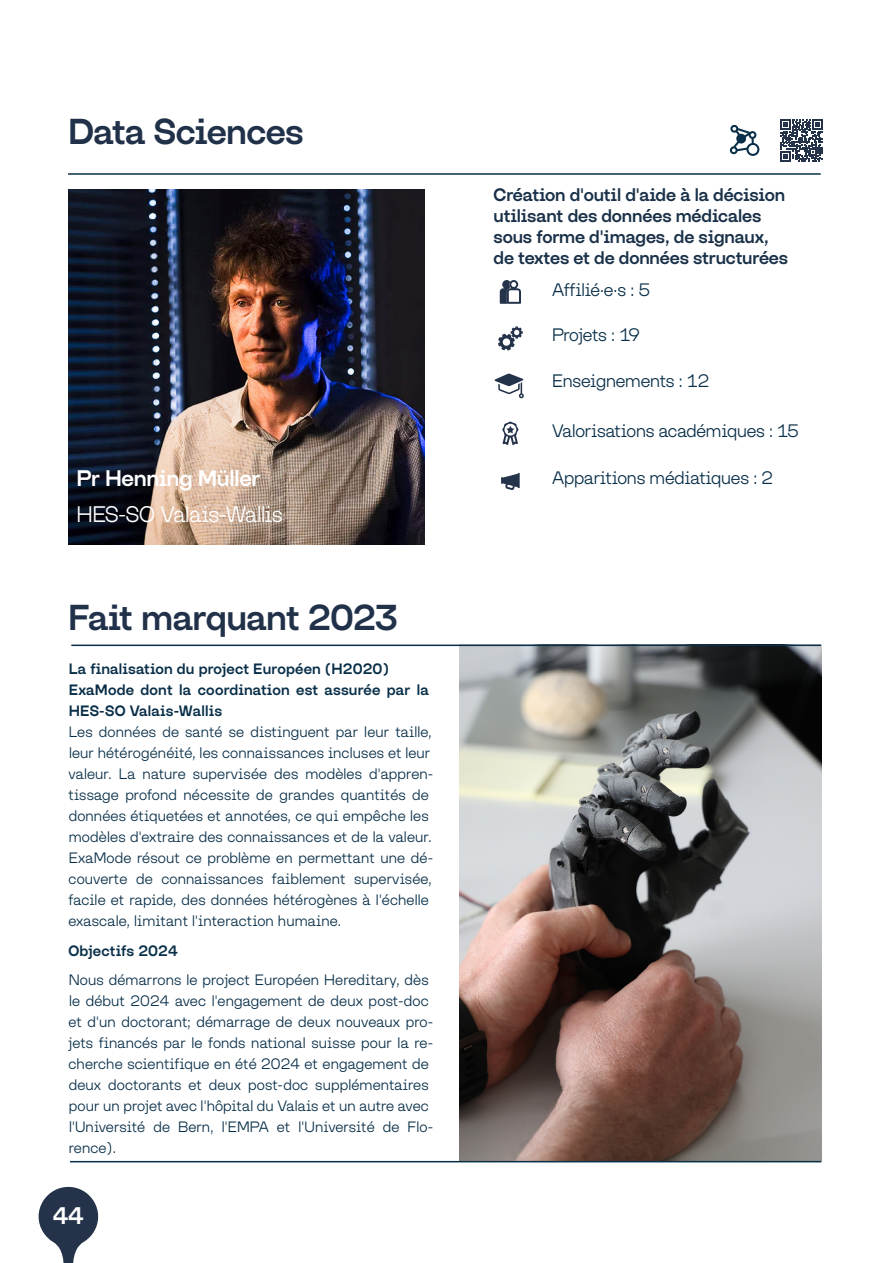
<style>
.page{position:relative;width:893px;height:1263px;background:#fff}
.page>*{position:absolute;margin:0;border:0;box-sizing:border-box;transform-origin:0 0}
.Headline_27_31_Left{font:500 36px "Lazare Grotesk";letter-spacing:-.02em;color:#203149}
.Headline_27_31_Left-2{font:500 24px "Lazare Grotesk";color:#fff}
.Nom_PI_blanc{font:300 22.5px "Lazare Grotesk";letter-spacing:-.02em;color:#fff}
.Nom_PI_blanc-2{font:500 22.5px "Lazare Grotesk";letter-spacing:-.015em;color:#fff}
.sous-titre_1_PI{font:500 18px "Lazare Grotesk";letter-spacing:-.01em;color:#1a3149}
.Sous-titre{font:300 18px "Lazare Grotesk";letter-spacing:-.01em;color:#092f49}
.Texte_PI{font:300 15px/21px "Lazare Grotesk";letter-spacing:.01em;color:#092f49}
.Texte_PI-2{font:500 15px/21px "Lazare Grotesk";letter-spacing:.01em;color:#092f49}
</style>
<div class="page">
<svg style="left:500px;top:280px;width:21px;height:24px"></svg>
<svg style="left:498px;top:326px;width:25px;height:25px"></svg>
<img style="left:68px;top:189px;width:357px;height:355px">
<svg style="left:781px;top:119px;width:41px;height:42px"></svg>
<svg style="left:730px;top:125px;width:29px;height:31px"></svg>
<svg style="left:501px;top:473px;width:19px;height:17px"></svg>
<svg style="left:502px;top:422px;width:16px;height:23px"></svg>
<svg style="left:494px;top:373px;width:30px;height:25px"></svg>
<img style="left:459px;top:646px;width:362px;height:515px">
<hr style="left:71px;top:644px;width:750px;height:2px;background:#092f49">
<hr style="left:68px;top:173px;width:753px;height:2px;background:#092f49">
<svg style="left:38px;top:1187px;width:61px;height:76px"></svg>
<hr style="left:70px;top:1161px;width:751px;height:1px;background:#092f49">
<p class="Headline_27_31_Left" style="left:68px;top:110px;width:237px">Data Sciences</p>
<p class="Nom_PI_blanc-2" style="left:77px;top:465px;width:185px">Pr Henning Müller</p>
<p class="Nom_PI_blanc" style="left:77px;top:501px;width:208px">HES-SO Valais-Wallis</p>
<h1 class="Headline_27_31_Left" style="left:68px;top:596px;width:332px">Fait marquant 2023</h1>
<p class="Texte_PI-2" style="left:69px;top:658px;width:322px">La finalisation du project Européen (H2020)</p>
<p class="Texte_PI-2" style="left:69px;top:679px;width:362px">ExaMode dont la coordination est assurée par la<br>HES-SO Valais-Wallis</p>
<p class="Texte_PI" style="left:68px;top:721px;width:366px">Les données de santé se distinguent par leur taille, leur hétérogénéité, les connaissances incluses et leur valeur. La nature supervisée des modèles d'appren&shy;tissage profond nécessite de grandes quantités de données étiquetées et annotées, ce qui empêche les modèles d'extraire des connaissances et de la valeur.<br>ExaMode résout ce problème en permettant une dé&shy;couverte de connaissances faiblement supervisée, facile et rapide, des données hétérogènes à l'échelle exascale, limitant l'interaction humaine.</p>
<p class="Texte_PI-2" style="left:68px;top:940px;width:111px">Objectifs 2024</p>
<p class="Texte_PI" style="left:68px;top:969px;width:367px">Nous démarrons le project Européen Hereditary, dès le début 2024 avec l'engagement de deux post-doc et d'un doctorant; démarrage de deux nouveaux pro&shy;jets financés par le fonds national suisse pour la re&shy;cherche scientifique en été 2024 et engagement de deux doctorants et deux post-doc supplémentaires pour un projet avec l'hôpital du Valais et un autre avec l'Université de Bern, l'EMPA et l'Université de Flo&shy;rence).</p>
<p class="Headline_27_31_Left-2" style="left:53px;top:1202px;width:32px">44</p>
<p class="sous-titre_1_PI" style="left:494px;top:184px;width:293px">Création d'outil d'aide à la décision</p>
<p class="sous-titre_1_PI" style="left:494px;top:205px;width:269px">utilisant des données médicales</p>
<p class="sous-titre_1_PI" style="left:494px;top:226px;width:277px">sous forme d'images, de signaux,</p>
<p class="sous-titre_1_PI" style="left:494px;top:247px;width:296px">de textes et de données structurées</p>
<p class="Sous-titre" style="left:552px;top:280px;width:100px">Affilié·e·s : 5</p>
<p class="Sous-titre" style="left:552px;top:324px;width:89px">Projets : 19</p>
<p class="Sous-titre" style="left:552px;top:371px;width:159px">Enseignements : 12</p>
<p class="Sous-titre" style="left:552px;top:421px;width:248px">Valorisations académiques : 15</p>
<p class="Sous-titre" style="left:552px;top:467px;width:222px">Apparitions médiatiques : 2</p>
</div>
